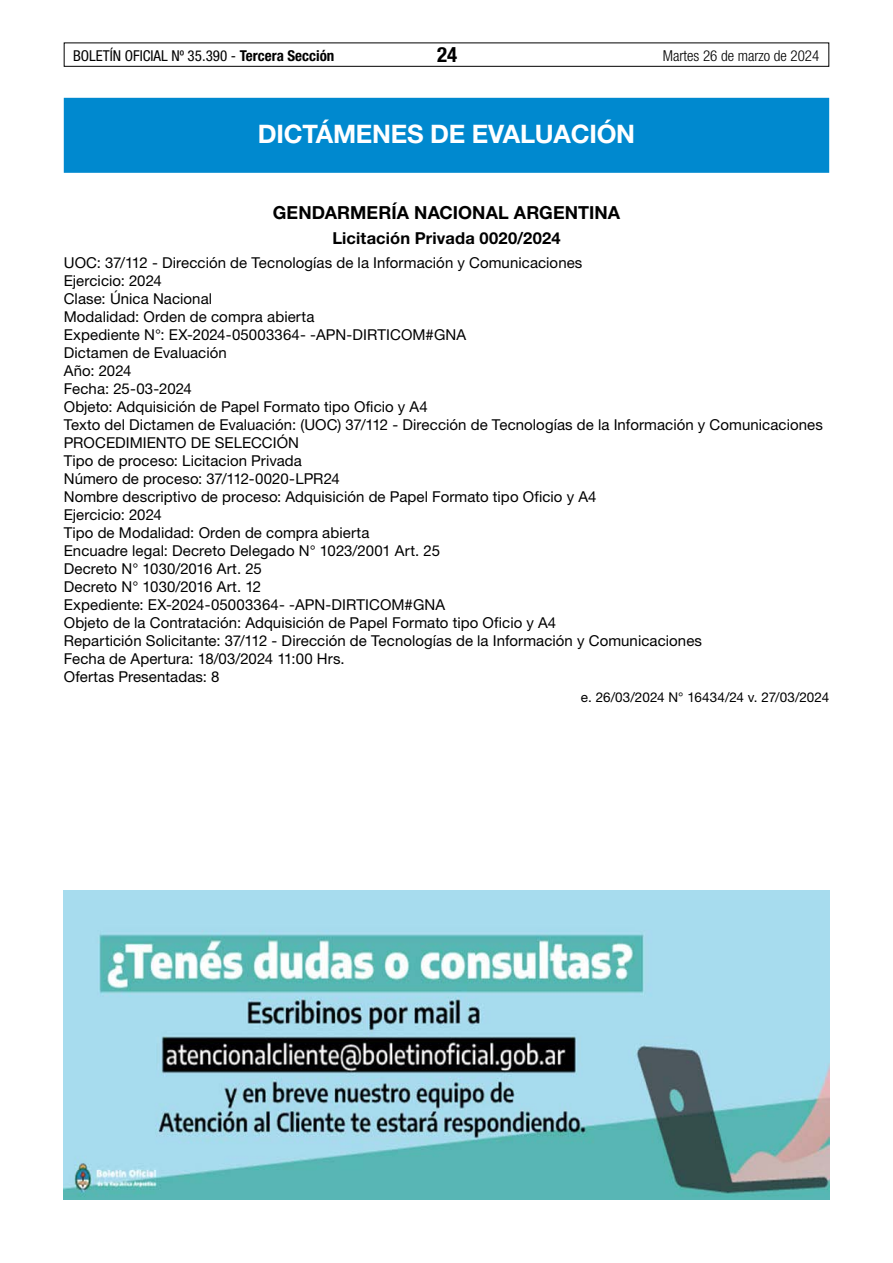
<style>
.page{position:relative;width:893px;height:1263px;background:#fff}
.page>*{position:absolute;margin:0;border:0;box-sizing:border-box;transform-origin:0 0}
.t1{font:700 25.5px "Helvetica Neue LT Std";letter-spacing:-.01em;color:#fff}
.t2{font:700 condensed 21px "Helvetica Neue LT Std";color:#000}
.t3{font:700 18px "Helvetica Neue LT Std";letter-spacing:.005em;color:#000}
.t4{font:700 16.5px "Helvetica Neue LT Std";letter-spacing:.01em;color:#000}
.t5{font:15px/18px "Helvetica Neue LT Std";letter-spacing:.005em;color:#000}
.t6{font:condensed 15px "Helvetica Neue LT Std";color:#000}
.t7{font:300 condensed 15px "Helvetica Neue LT Std";color:#000}
.t8{font:13.5px "Helvetica Neue LT Std";letter-spacing:-.005em;color:#000}
.s1{font-weight:700}
</style>
<div class="page">
<div style="left:64px;top:43px;width:765px;height:24px;border:1px solid #000"></div>
<div style="left:64px;top:98px;width:765px;height:75px;background:#0089cf"></div>
<img style="left:64px;top:891px;width:765px;height:308px">
<p class="t6" style="left:73px;top:47px;width:263px">BOLETÍN OFICIAL Nº 35.390 - <span class="s1">Tercera Sección</span></p>
<h2 class="t2" style="left:437px;top:42px;width:22px">24</h2>
<p class="t7" style="left:663px;top:47px;width:158px">Martes 26 de marzo de 2024</p>
<h1 class="t1" style="left:258px;top:118px;width:379px">DICTÁMENES DE EVALUACIÓN</h1>
<p class="t3" style="left:273px;top:202px;width:349px">GENDARMERÍA NACIONAL ARGENTINA</p>
<p class="t4" style="left:332px;top:228px;width:230px">Licitación Privada 0020/2024</p>
<p class="t5" style="left:64px;top:254px;width:761px">UOC: 37/112 - Dirección de Tecnologías de la Información y Comunicaciones<br>Ejercicio: 2024<br>Clase: Única Nacional<br>Modalidad: Orden de compra abierta<br>Expediente N°: EX-2024-05003364- -APN-DIRTICOM#GNA<br>Dictamen de Evaluación<br>Año: 2024<br>Fecha: 25-03-2024<br>Objeto: Adquisición de Papel Formato tipo Oficio y A4<br>Texto del Dictamen de Evaluación: (UOC) 37/112 - Dirección de Tecnologías de la Información y Comunicaciones PROCEDIMIENTO DE SELECCIÓN<br>Tipo de proceso: Licitacion Privada<br>Número de proceso: 37/112-0020-LPR24<br>Nombre descriptivo de proceso: Adquisición de Papel Formato tipo Oficio y A4<br>Ejercicio: 2024<br>Tipo de Modalidad: Orden de compra abierta<br>Encuadre legal: Decreto Delegado N° 1023/2001 Art. 25<br>Decreto N° 1030/2016 Art. 25<br>Decreto N° 1030/2016 Art. 12<br>Expediente: EX-2024-05003364- -APN-DIRTICOM#GNA<br>Objeto de la Contratación: Adquisición de Papel Formato tipo Oficio y A4<br>Repartición Solicitante: 37/112 - Dirección de Tecnologías de la Información y Comunicaciones<br>Fecha de Apertura: 18/03/2024 11:00 Hrs.<br>Ofertas Presentadas: 8</p>
<p class="t8" style="left:581px;top:689px;width:250px">e. 26/03/2024 N° 16434/24 v. 27/03/2024</p>
</div>
